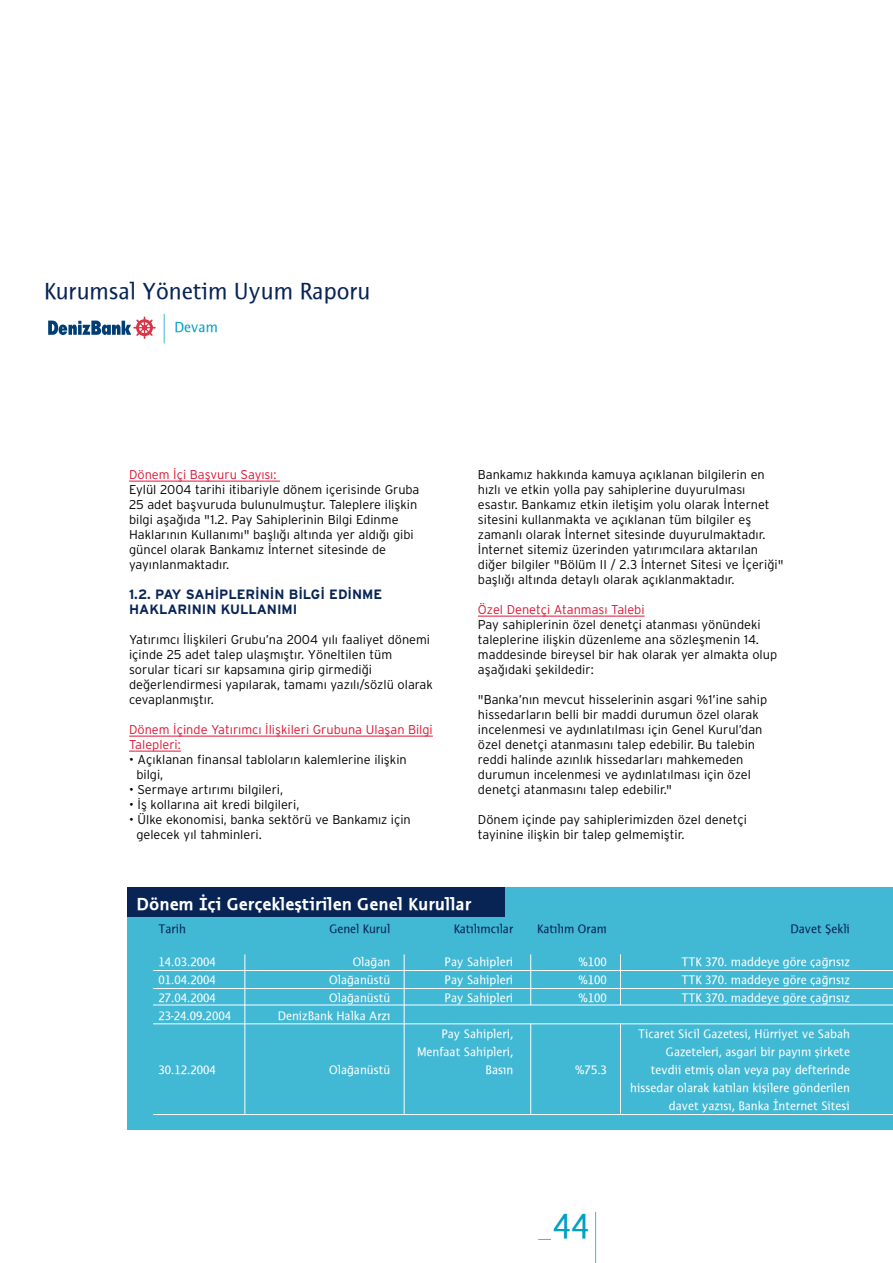
<style>
.page{position:relative;width:893px;height:1263px;background:#fff}
.page>*{position:absolute;margin:0;border:0;box-sizing:border-box;transform-origin:0 0}
.t1{font:36px "Thordis Sans MYTEO";color:#02a0c6}
.t2{font:24px "Thordis Sans MYTEO";color:#072455}
.t3{font:700 18px "Thordis Sans MYTEO";color:#fff}
.t4{font:15px "Thordis Sans MYTEO";color:#02a0c6}
.t5{font:13.5px/15px "Interstate Bold TR";color:#072455}
.t6{font:12.75px/15px "Interstate Light TR";color:#000}
.t7{font:12.75px/18px "Thordis Sans MYTEO";color:#fff;text-align:right}
.t8{font:12.75px/15px "Interstate Light TR";color:#de1533}
.t9{font:12.75px "Thordis Sans MYTEO";color:#072455}
</style>
<div class="page">
<hr style="left:595px;top:1212px;width:1px;height:51px;background:#41b8d4">
<svg style="left:538px;top:1239px;width:13px;height:1px"></svg>
<hr style="left:129px;top:481px;width:69px;height:1px;background:#de1533">
<hr style="left:198px;top:481px;width:50px;height:1px;background:#de1533">
<svg style="left:248px;top:481px;width:32px;height:1px"></svg>
<hr style="left:129px;top:736px;width:89px;height:1px;background:#de1533">
<hr style="left:218px;top:736px;width:40px;height:1px;background:#de1533">
<hr style="left:258px;top:736px;width:158px;height:1px;background:#de1533">
<svg style="left:416px;top:736px;width:17px;height:1px"></svg>
<hr style="left:135px;top:751px;width:46px;height:1px;background:#de1533">
<svg style="left:478px;top:616px;width:15px;height:1px"></svg>
<hr style="left:493px;top:616px;width:43px;height:1px;background:#de1533">
<svg style="left:536px;top:616px;width:31px;height:1px"></svg>
<hr style="left:567px;top:616px;width:37px;height:1px;background:#de1533">
<svg style="left:604px;top:616px;width:40px;height:1px"></svg>
<svg style="left:164px;top:314px;width:1px;height:29px"></svg>
<svg style="left:48px;top:317px;width:108px;height:22px"></svg>
<div style="left:128px;top:887px;width:764px;height:243px;background:#41b8d4"></div>
<div style="left:128px;top:887px;width:377px;height:30px;background:#072455"></div>
<hr style="left:153px;top:970px;width:739px;height:1px;background:#fff">
<hr style="left:153px;top:988px;width:739px;height:1px;background:#fff">
<hr style="left:153px;top:1005px;width:739px;height:1px;background:#fff">
<hr style="left:153px;top:1024px;width:739px;height:1px;background:#fff">
<hr style="left:153px;top:1114px;width:739px;height:1px;background:#fff">
<hr style="left:244px;top:954px;width:1px;height:160px;background:#fff">
<hr style="left:404px;top:954px;width:1px;height:160px;background:#fff">
<hr style="left:530px;top:954px;width:1px;height:51px;background:#fff">
<hr style="left:530px;top:1024px;width:1px;height:90px;background:#fff">
<hr style="left:620px;top:954px;width:1px;height:51px;background:#fff">
<hr style="left:620px;top:1024px;width:1px;height:90px;background:#fff">
<h2 class="t2" style="left:44px;top:278px;width:328px">Kurumsal Yönetim Uyum Raporu</h2>
<p class="t4" style="left:174px;top:319px;width:45px">Devam</p>
<p class="t8" style="left:129px;top:469px;width:149px">Dönem ‹çi Baflvuru Say›s›:</p>
<p class="t6" style="left:129px;top:484px;width:292px">Eylül 2004 tarihi itibariyle dönem içerisinde Gruba 25 adet baflvuruda bulunulmufltur. Taleplere iliflkin bilgi afla¤›da "1.2. Pay Sahiplerinin Bilgi Edinme Haklar›n›n Kullan›m›" bafll›¤› alt›nda yer ald›¤› gibi güncel olarak Bankam›z ‹nternet sitesinde de yay›nlanmaktad›r.</p>
<p class="t5" style="left:129px;top:588px;width:255px">1.2. PAY SAH‹PLER‹N‹N B‹LG‹ ED‹NME<br>HAKLARININ KULLANIMI</p>
<p class="t6" style="left:129px;top:634px;width:305px">Yat›r›mc› ‹liflkileri Grubu’na 2004 y›l› faaliyet dönemi içinde 25 adet talep ulaflm›flt›r. Yöneltilen tüm sorular ticari s›r kapsam›na girip girmedi¤i de¤erlendirmesi yap›larak, tamam› yaz›l›/sözlü olarak cevaplanm›flt›r.</p>
<p class="t8" style="left:129px;top:724px;width:305px">Dönem ‹çinde Yat›r›mc› ‹liflkileri Grubuna Ulaflan Bilgi<br>Talepleri:</p>
<p class="t6" style="left:136px;top:754px;width:272px;text-indent:-7px">• Aç›klanan finansal tablolar›n kalemlerine iliflkin bilgi,</p>
<p class="t6" style="left:129px;top:784px;width:155px">• Sermaye art›r›m› bilgileri,</p>
<p class="t6" style="left:129px;top:799px;width:172px">• ‹fl kollar›na ait kredi bilgileri,</p>
<p class="t6" style="left:136px;top:814px;width:276px;text-indent:-7px">• Ülke ekonomisi, banka sektörü ve Bankam›z için gelecek y›l tahminleri.</p>
<p class="t6" style="left:478px;top:469px;width:307px">Bankam›z hakk›nda kamuya aç›klanan bilgilerin en h›zl› ve etkin yolla pay sahiplerine duyurulmas› esast›r. Bankam›z etkin iletiflim yolu olarak ‹nternet sitesini kullanmakta ve aç›klanan tüm bilgiler efl zamanl› olarak ‹nternet sitesinde duyurulmaktad›r. ‹nternet sitemiz üzerinden yat›r›mc›lara aktar›lan di¤er bilgiler "Bölüm II / 2.3 ‹nternet Sitesi ve ‹çeri¤i" bafll›¤› alt›nda detayl› olarak aç›klanmaktad›r.</p>
<p class="t8" style="left:478px;top:604px;width:168px">Özel Denetçi Atanmas› Talebi</p>
<p class="t6" style="left:478px;top:619px;width:301px">Pay sahiplerinin özel denetçi atanmas› yönündeki taleplerine iliflkin düzenleme ana sözleflmenin 14. maddesinde bireysel bir hak olarak yer almakta olup afla¤›daki flekildedir:</p>
<p class="t6" style="left:478px;top:694px;width:290px">"Banka’n›n mevcut hisselerinin asgari %1’ine sahip hissedarlar›n belli bir maddi durumun özel olarak incelenmesi ve ayd›nlat›lmas› için Genel Kurul’dan özel denetçi atanmas›n› talep edebilir. Bu talebin reddi halinde az›nl›k hissedarlar› mahkemeden durumun incelenmesi ve ayd›nlat›lmas› için özel denetçi atanmas›n› talep edebilir."</p>
<p class="t6" style="left:478px;top:814px;width:270px">Dönem içinde pay sahiplerimizden özel denetçi tayinine iliflkin bir talep gelmemifltir.</p>
<h3 class="t3" style="left:137px;top:893px;width:336px">Dönem ‹çi Gerçeklefltirilen Genel Kurullar</h3>
<p class="t9" style="left:158px;top:921px;width:29px">Tarih</p>
<p class="t9" style="left:329px;top:921px;width:62px">Genel Kurul</p>
<p class="t9" style="left:453px;top:921px;width:61px">Kat›l›mc›lar</p>
<p class="t9" style="left:537px;top:921px;width:71px">Kat›l›m Oran›</p>
<p class="t9" style="left:790px;top:921px;width:61px">Davet fiekli</p>
<p class="t7" style="left:158px;top:953px;width:59px">14.03.2004</p>
<p class="t7" style="left:352px;top:953px;width:39px">Ola¤an</p>
<p class="t7" style="left:444px;top:953px;width:70px">Pay Sahipleri</p>
<p class="t7" style="left:578px;top:953px;width:30px">%100</p>
<p class="t7" style="left:681px;top:953px;width:170px">TTK 370. maddeye göre ça¤r›s›z</p>
<p class="t7" style="left:158px;top:971px;width:59px">01.04.2004</p>
<p class="t7" style="left:329px;top:971px;width:63px">Ola¤anüstü</p>
<p class="t7" style="left:444px;top:971px;width:70px">Pay Sahipleri</p>
<p class="t7" style="left:578px;top:971px;width:30px">%100</p>
<p class="t7" style="left:681px;top:971px;width:170px">TTK 370. maddeye göre ça¤r›s›z</p>
<p class="t7" style="left:158px;top:989px;width:59px">27.04.2004</p>
<p class="t7" style="left:329px;top:989px;width:63px">Ola¤anüstü</p>
<p class="t7" style="left:444px;top:989px;width:70px">Pay Sahipleri</p>
<p class="t7" style="left:578px;top:989px;width:30px">%100</p>
<p class="t7" style="left:681px;top:989px;width:170px">TTK 370. maddeye göre ça¤r›s›z</p>
<p class="t7" style="left:158px;top:1007px;width:74px">23-24.09.2004</p>
<p class="t7" style="left:278px;top:1007px;width:114px">DenizBank Halka Arz›</p>
<p class="t7" style="left:441px;top:1025px;width:73px">Pay Sahipleri,</p>
<p class="t7" style="left:638px;top:1025px;width:213px">Ticaret Sicil Gazetesi, Hürriyet ve Sabah</p>
<p class="t7" style="left:417px;top:1043px;width:98px">Menfaat Sahipleri,</p>
<p class="t7" style="left:666px;top:1043px;width:185px">Gazeteleri, asgari bir pay›n› flirkete</p>
<p class="t7" style="left:158px;top:1061px;width:59px">30.12.2004</p>
<p class="t7" style="left:329px;top:1061px;width:63px">Ola¤anüstü</p>
<p class="t7" style="left:485px;top:1061px;width:29px">Bas›n</p>
<p class="t7" style="left:575px;top:1061px;width:33px">%75.3</p>
<p class="t7" style="left:630px;top:1061px;width:221px">tevdii etmifl olan veya pay defterinde hissedar olarak kat›lan kiflilere gönderilen davet yaz›s›, Banka ‹nternet Sitesi</p>
<h1 class="t1" style="left:553px;top:1205px;width:37px">44</h1>
</div>
